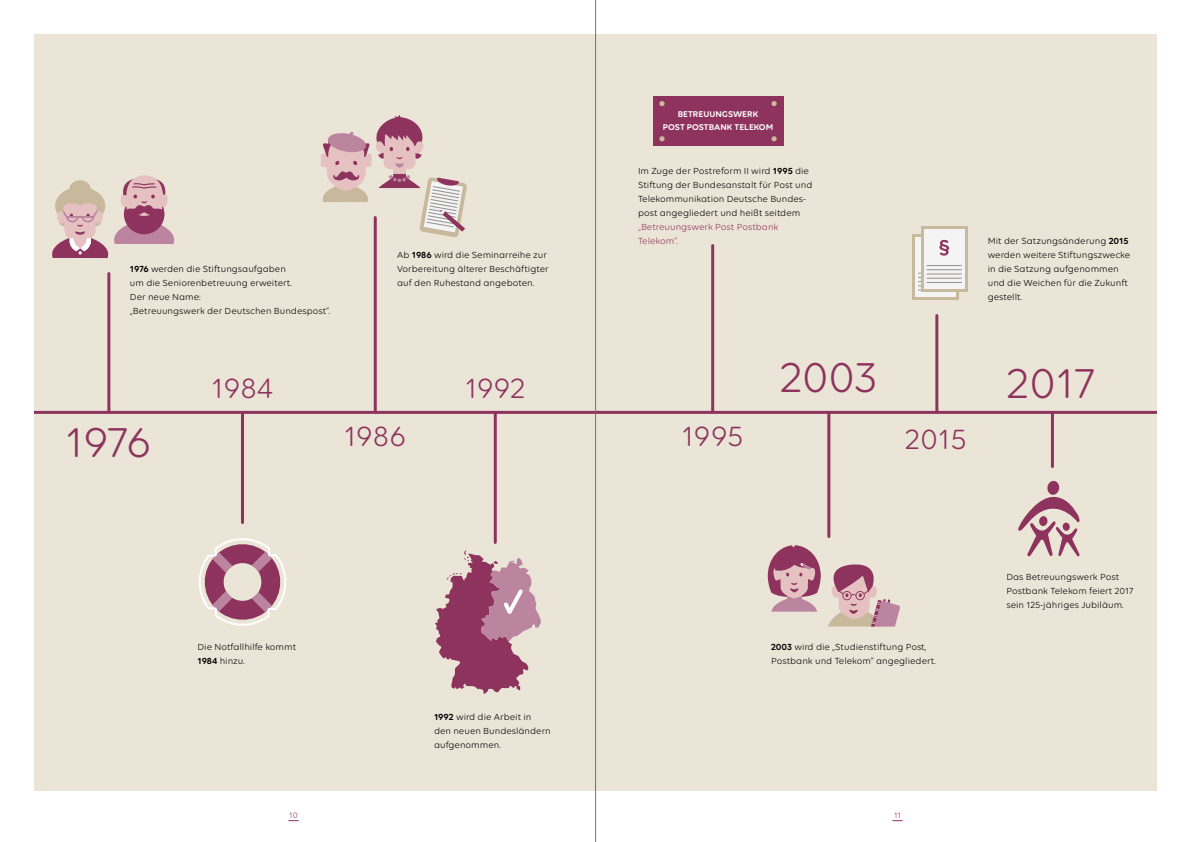
<style>
.page{position:relative;width:1191px;height:842px;background:#fff}
.page>*{position:absolute;margin:0;border:0;box-sizing:border-box;transform-origin:0 0}
.t1{font:45px "Volte Rounded";letter-spacing:-.02em;color:#8e335d}
.t2{font:30px "Volte Rounded";letter-spacing:-.01em;color:#8e335d}
.t3{font:9.5px/14px "Volte Rounded";color:#000}
.t4{font:9.5px/14px "Volte Rounded";color:#8e335d}
.t5{font:600 9px/13.3px "Volte Rounded";letter-spacing:.005em;color:#fff}
.t6{font:8.5px "Volte Rounded";color:#8e335d}
.s1{font-weight:600}
</style>
<div class="page">
<div style="left:595px;top:34px;width:562px;height:757px;background:#ebe5d8"></div>
<div style="left:34px;top:34px;width:561px;height:757px;background:#ebe5d8"></div>
<hr style="left:827px;top:414px;width:3px;height:123px;background:#8e335d">
<hr style="left:1051px;top:414px;width:3px;height:53px;background:#8e335d">
<hr style="left:935px;top:316px;width:3px;height:95px;background:#8e335d">
<hr style="left:711px;top:246px;width:3px;height:165px;background:#8e335d">
<hr style="left:494px;top:414px;width:3px;height:128px;background:#8e335d">
<hr style="left:241px;top:414px;width:3px;height:109px;background:#8e335d">
<hr style="left:107px;top:274px;width:3px;height:137px;background:#8e335d">
<hr style="left:374px;top:218px;width:3px;height:193px;background:#8e335d">
<div style="left:69px;top:180px;width:22px;height:17px;background:#c8b89c;border-radius:50%"></div>
<svg style="left:52px;top:187px;width:56px;height:71px"></svg>
<svg style="left:114px;top:175px;width:60px;height:69px"></svg>
<hr style="left:34px;top:411px;width:1123px;height:3px;background:#8e335d">
<svg style="left:320px;top:115px;width:147px;height:123px"></svg>
<div style="left:912px;top:234px;width:47px;height:66px;background:#c8b89c"></div>
<div style="left:915px;top:237px;width:41px;height:60px;background:#f4f4f4"></div>
<hr style="left:918px;top:277px;width:35px;height:1px;background:#93918f">
<hr style="left:918px;top:286px;width:35px;height:1px;background:#93918f">
<hr style="left:918px;top:273px;width:35px;height:1px;background:#93918f">
<hr style="left:918px;top:281px;width:35px;height:1px;background:#93918f">
<hr style="left:918px;top:290px;width:35px;height:1px;background:#93918f">
<div style="left:921px;top:226px;width:46px;height:66px;background:linear-gradient(to right,#c8b89c,#c8b89c)"></div>
<div style="left:923px;top:229px;width:41px;height:60px;background:#f4f4f4"></div>
<hr style="left:927px;top:270px;width:34px;height:1px;background:#93918f">
<hr style="left:927px;top:278px;width:34px;height:1px;background:#93918f">
<hr style="left:927px;top:265px;width:34px;height:1px;background:#93918f">
<hr style="left:927px;top:274px;width:34px;height:1px;background:#93918f">
<hr style="left:927px;top:282px;width:34px;height:1px;background:#93918f">
<svg style="left:939px;top:240px;width:10px;height:16px"></svg>
<svg style="left:199px;top:538px;width:87px;height:88px"></svg>
<svg style="left:435px;top:550px;width:106px;height:144px"></svg>
<svg style="left:767px;top:545px;width:133px;height:81px"></svg>
<div style="left:653px;top:96px;width:130px;height:50px;background:#8e335d"></div>
<svg style="left:659px;top:101px;width:5px;height:5px"></svg>
<svg style="left:659px;top:136px;width:5px;height:5px"></svg>
<svg style="left:771px;top:101px;width:5px;height:5px"></svg>
<svg style="left:771px;top:136px;width:5px;height:5px"></svg>
<svg style="left:1018px;top:480px;width:62px;height:76px"></svg>
<hr style="left:595px;top:0;width:1px;height:842px;background:#7b6d6f">
<p class="t5" style="left:663px;top:107px;width:104px;text-indent:15px">BETREUUNGSWERK<br>POST POSTBANK TELEKOM</p>
<p class="t3" style="left:130px;top:262px;width:202px"><span class="s1">1976</span> werden die Stiftungsaufgaben<br>um die Seniorenbetreuung erweitert.<br>Der neue Name:<br>„Betreuungswerk der Deutschen Bundespost“.</p>
<p class="t3" style="left:397px;top:248px;width:153px">Ab <span class="s1">1986</span> wird die Seminarreihe zur<br>Vorbereitung älterer Beschäftigter auf den Ruhestand angeboten.</p>
<p class="t3" style="left:638px;top:164px;width:176px">I m Zuge der Postreform II wird <span class="s1">1995</span> die Stiftung der Bundesanstalt für Post und Telekommunikation Deutsche Bundes&shy;post angegliedert und heißt seitdem</p>
<p class="t4" style="left:638px;top:220px;width:142px">„Betreuungswerk Post Postbank<br>Telekom“.</p>
<h1 class="t1" style="left:66px;top:416px;width:87px">1976</h1>
<h2 class="t2" style="left:212px;top:371px;width:63px">1984</h2>
<h2 class="t2" style="left:465px;top:371px;width:62px">1992</h2>
<h2 class="t2" style="left:344px;top:419px;width:64px">1986</h2>
<h2 class="t2" style="left:681px;top:419px;width:64px">1995</h2>
<h1 class="t1" style="left:780px;top:351px;width:99px">2003</h1>
<p class="t3" style="left:987px;top:234px;width:144px">Mit der Satzungsänderung <span class="s1">2015 </span>werden weitere Stiftungszwecke in die Satzung aufgenommen und die Weichen für die Zukunft gestellt.</p>
<h2 class="t2" style="left:905px;top:421px;width:64px">2015</h2>
<h1 class="t1" style="left:1006px;top:357px;width:90px">2017</h1>
<p class="t3" style="left:197px;top:640px;width:100px">Die Notfallhilfe kommt<br><span class="s1">1984</span> hinzu.</p>
<p class="t3" style="left:434px;top:710px;width:118px"><span class="s1">1992</span> wird die Arbeit in den neuen Bundesländern aufgenommen.</p>
<p class="t3" style="left:771px;top:640px;width:166px"><span class="s1">2003</span> wird die „Studienstiftung Post,<br>Postbank und Telekom“ angegliedert.</p>
<p class="t6" style="left:289px;top:811px;width:10px">10</p>
<p class="t6" style="left:894px;top:811px;width:8px">11</p>
<p class="t3" style="left:1006px;top:570px;width:128px">Das Betreuungswerk Post<br>Postbank Telekom feiert 2017 sein 125-jähriges Jubiläum.</p>
</div>
